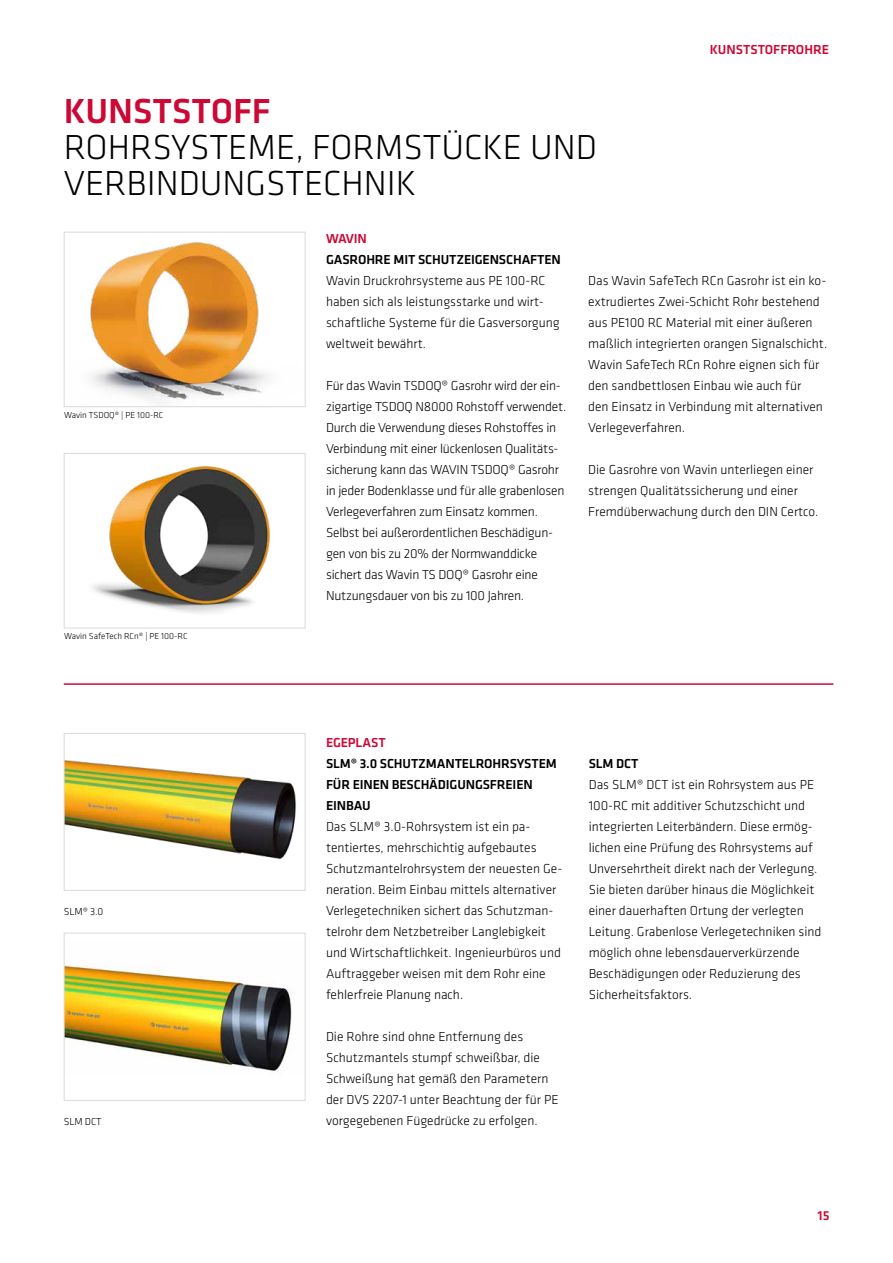
<style>
.page{position:relative;width:893px;height:1263px;background:#fff}
.page>*{position:absolute;margin:0;border:0;box-sizing:border-box;transform-origin:0 0}
.t1{font:300 36px/36px "GC Klavika Fein";color:#000}
.t2{font:500 36px "GC Klavika Fein";color:#cc0935}
.t3{font:300 13.5px/21px "GC Klavika Fein";color:#000}
.t4{font:500 13.5px/21px "GC Klavika Fein";letter-spacing:-.01em;color:#000}
.t5{font:500 13.5px "GC Klavika Fein";letter-spacing:-.005em;color:#cc0935}
.t6{font:300 10.5px "GC Klavika Fein";letter-spacing:-.01em;color:#000}
.t7{font:300 9px "GC Klavika Fein";color:#000}
</style>
<div class="page">
<img style="left:92px;top:466px;width:178px;height:147px">
<div style="left:64px;top:453px;width:241px;height:175px;border:1px solid #dadada"></div>
<img style="left:90px;top:242px;width:179px;height:159px">
<div style="left:64px;top:232px;width:241px;height:175px;border:1px solid #dadada"></div>
<hr style="left:64px;top:683px;width:769px;height:2px;background:#cc0935">
<img style="left:66px;top:760px;width:230px;height:100px">
<div style="left:64px;top:733px;width:241px;height:158px;border:1px solid #dadada"></div>
<img style="left:66px;top:965px;width:226px;height:106px">
<div style="left:64px;top:933px;width:241px;height:168px;border:1px solid #dadada"></div>
<h1 class="t2" style="left:64px;top:87px;width:208px">KUNSTSTOFF</h1>
<h1 class="t1" style="left:64px;top:129px;width:535px">ROHRSYSTEME, FORMSTÜCKE UND<br>VERBINDUNGSTECHNIK</h1>
<p class="t5" style="left:710px;top:40px;width:121px">KUNSTSTOFFROHRE</p>
<p class="t7" style="left:64px;top:409px;width:101px">Wavin TSDOQ® | PE 100-RC</p>
<p class="t7" style="left:64px;top:631px;width:125px">Wavin SafeTech RCn® | PE 100-RC</p>
<p class="t6" style="left:64px;top:905px;width:41px">SLM® 3.0</p>
<p class="t6" style="left:64px;top:1115px;width:39px">SLM DCT</p>
<p class="t5" style="left:326px;top:229px;width:42px">WAVIN</p>
<p class="t4" style="left:326px;top:249px;width:236px">GASROHRE MIT SCHUTZEIGENSCHAFTEN</p>
<p class="t3" style="left:326px;top:270px;width:235px">Wavin Druckrohrsysteme aus PE 100-RC haben sich als leistungsstarke und wirt&shy;schaftliche Systeme fü r die Gasversorgung weltweit bewährt.</p>
<p class="t3" style="left:326px;top:375px;width:242px">Für das Wavin TSDOQ® Gasrohr wird der ein&shy;zigartige TSDOQ N8000 Rohstoff verwendet.<br>Durch die Verwendung dieses Rohstoffes in Verbindung mit einer lückenlosen Qualitäts&shy;sicherung kann das WAVIN TSDOQ® Gasrohr in jeder Bodenklasse und für alle grabenlosen Verlegeverfahren zum Einsatz kommen.<br>Selbst bei außerordentlichen Beschädigun&shy;gen von bis zu 20% der Normwanddicke sichert das Wavin TS DOQ® Gasrohr eine Nutzungsdauer von bis zu 100 Jahren.</p>
<p class="t3" style="left:588px;top:270px;width:241px">Das Wavin SafeTech RCn Gasrohr ist ein ko&shy;extrudiertes Zwei-Schicht Rohr bestehend aus PE100 RC Material mit einer äußeren maßlich integrierten orangen Signalschicht.<br>Wavin SafeTech RCn Rohre eignen sich fü r den sandbettlosen Einbau wie auch für<br>den Einsatz in Verbindung mit alternativen Verlegeverfahren.</p>
<p class="t3" style="left:588px;top:459px;width:232px">Die Gasrohre von Wavin unterliegen einer strengen Qualitätssicherung und einer<br>Fremdüberwachung durch den DIN Certco.</p>
<p class="t5" style="left:326px;top:734px;width:61px">EGEPLAST</p>
<p class="t4" style="left:326px;top:753px;width:232px">SLM® 3.0 SCHUTZMANTELROHRSYSTEM<br>FÜR EINEN BESCHÄDIGUNGSFREIEN<br>EINBAU</p>
<p class="t3" style="left:326px;top:816px;width:238px">Das SLM® 3.0-Rohrsystem ist ein pa&shy;tentiertes, mehrschichtig aufgebautes Schutzmantelrohrsystem der neuesten Ge&shy;neration. Beim Einbau mittels alternativer Verlegetechniken sichert das Schutzman&shy;telrohr dem Netzbetreiber Langlebigkeit und Wirtschaftlichkeit. Ingenieurbü ros und Auftraggeber weisen mit dem Rohr eine fehlerfreie Planung nach.</p>
<p class="t3" style="left:326px;top:1026px;width:234px">Die Rohre sind ohne Entfernung des Schutzmantels stumpf schweißbar, die Schweißung hat gemäß den Parametern der DVS 2207-1 unter Beachtung der fü r PE vorgegebenen Fügedrücke zu erfolgen.</p>
<p class="t4" style="left:589px;top:753px;width:51px">SLM DCT</p>
<p class="t3" style="left:589px;top:774px;width:234px">Das SLM® DCT ist ein Rohrsystem aus PE 100-RC mit additiver Schutzschicht und integrierten Leiterbändern. Diese ermög&shy;lichen eine Prüfung des Rohrsystems auf Unversehrtheit direkt nach der Verlegung.<br>Sie bieten darüber hinaus die Möglichkeit einer dauerhaften Ortung der verlegten Leitung. Grabenlose Verlegetechniken sind möglich ohne lebensdauerverkürzende Beschädigungen oder Reduzierung des Sicherheitsfaktors.</p>
<p class="t5" style="left:817px;top:1207px;width:13px">15</p>
</div>
